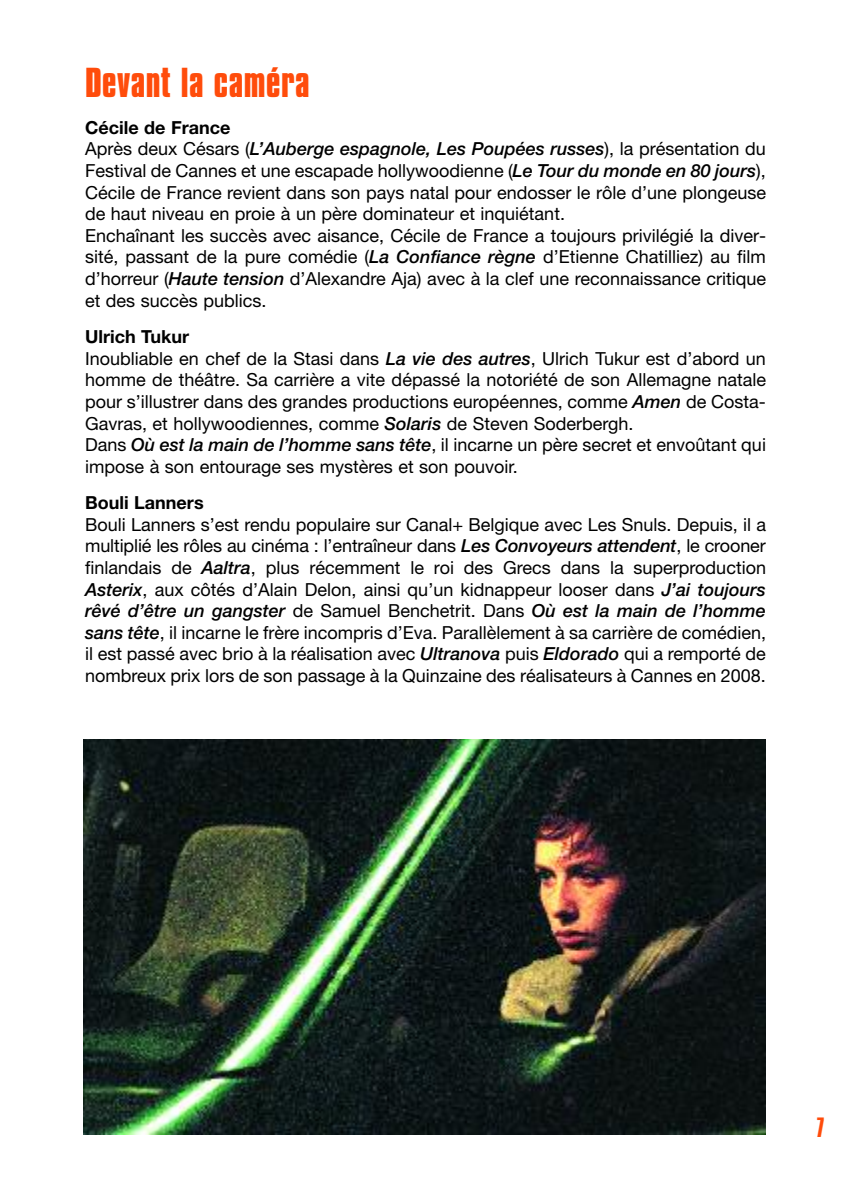
<style>
.page{position:relative;width:851px;height:1191px;background:#fff}
.page>*{position:absolute;margin:0;border:0;box-sizing:border-box;transform-origin:0 0}
.t1{font:700 36px "Compacta BT";letter-spacing:.015em;color:#ff4c0b}
.t2{font:24px "Compacta BT";color:#ff4c0b}
.t3{font:18px/21.6px "Helvetica Neue";color:#000}
.t4{font:700 18px "Helvetica Neue";color:#000}
.s1{font-weight:700}
.s2{font-weight:500;font-style:italic}
</style>
<div class="page">
<img style="left:84px;top:739px;width:681px;height:395px">
<h1 class="t1" style="left:85px;top:68px;width:226px">Devant la caméra</h1>
<p class="t3" style="left:85px;top:118px;width:682px"><span class="s1">Cécile de France<br></span>Après deux Césars (<span class="s2">L’Auberge espagnole, Les Poupées russes</span>), la présentation du Festival de Cannes et une escapade hollywoodienne (<span class="s2">Le Tour du monde en 80 jours</span>), Cécile de France revient dans son pays natal pour endosser le rôle d’une plongeuse de haut niveau en proie à un père dominateur et inquiétant.<br>Enchaînant les succès avec aisance, Cécile de France a toujours privilégié la diver&shy;sité, passant de la pure comédie (<span class="s2">La Confiance règne</span> d’Etienne Chatilliez) au film d’horreur (<span class="s2">Haute tension</span> d’Alexandre Aja) avec à la clef une reconnaissance critique et des succès publics.</p>
<p class="t3" style="left:85px;top:328px;width:682px"><span class="s1">Ulrich Tukur<br></span>Inoubliable en chef de la Stasi dans <span class="s2">La vie des autres</span>, Ulrich Tukur est d’abord un homme de théâtre. Sa carrière a vite dépassé la notoriété de son Allemagne natale pour s’illustrer dans des grandes productions européennes, comme <span class="s2">Amen</span> de Costa-Gavras, et hollywoodiennes, comme <span class="s2">Solaris</span> de Steven Soderbergh.<br>Dans <span class="s2">Où est la main de l’homme sans tête</span>, il incarne un père secret et envoûtant qui impose à son entourage ses mystères et son pouvoir.</p>
<p class="t4" style="left:85px;top:496px;width:120px">Bouli Lanners</p>
<p class="t3" style="left:85px;top:515px;width:682px;text-align:justify">Bouli Lanners s’est rendu populaire sur Canal+ Belgique avec Les Snuls. Depuis, il a multiplié les rôles au cinéma : l’entraîneur dans <span class="s2">Les Convoyeurs attendent</span>, le crooner finlandais de <span class="s2">Aaltra</span>, plus récemment le roi des Grecs dans la superproduction <span class="s2">Asterix</span>, aux côtés d’Alain Delon, ainsi qu’un kidnappeur looser dans <span class="s2">J’ai toujours rêvé d’être un gangster</span> de Samuel Benchetrit. Dans <span class="s2">Où est la main de l’homme sans tête</span>, il incarne le frère incompris d’Eva. Parallèlement à sa carrière de comédien, il est passé avec brio à la réalisation avec <span class="s2">Ultranova</span> puis <span class="s2">Eldorado</span> qui a remporté de nombreux prix lors de son passage à la Quinzaine des réalisateurs à Cannes en 2008.</p>
<h2 class="t2" style="left:816px;top:1117px;width:10px">7</h2>
</div>
